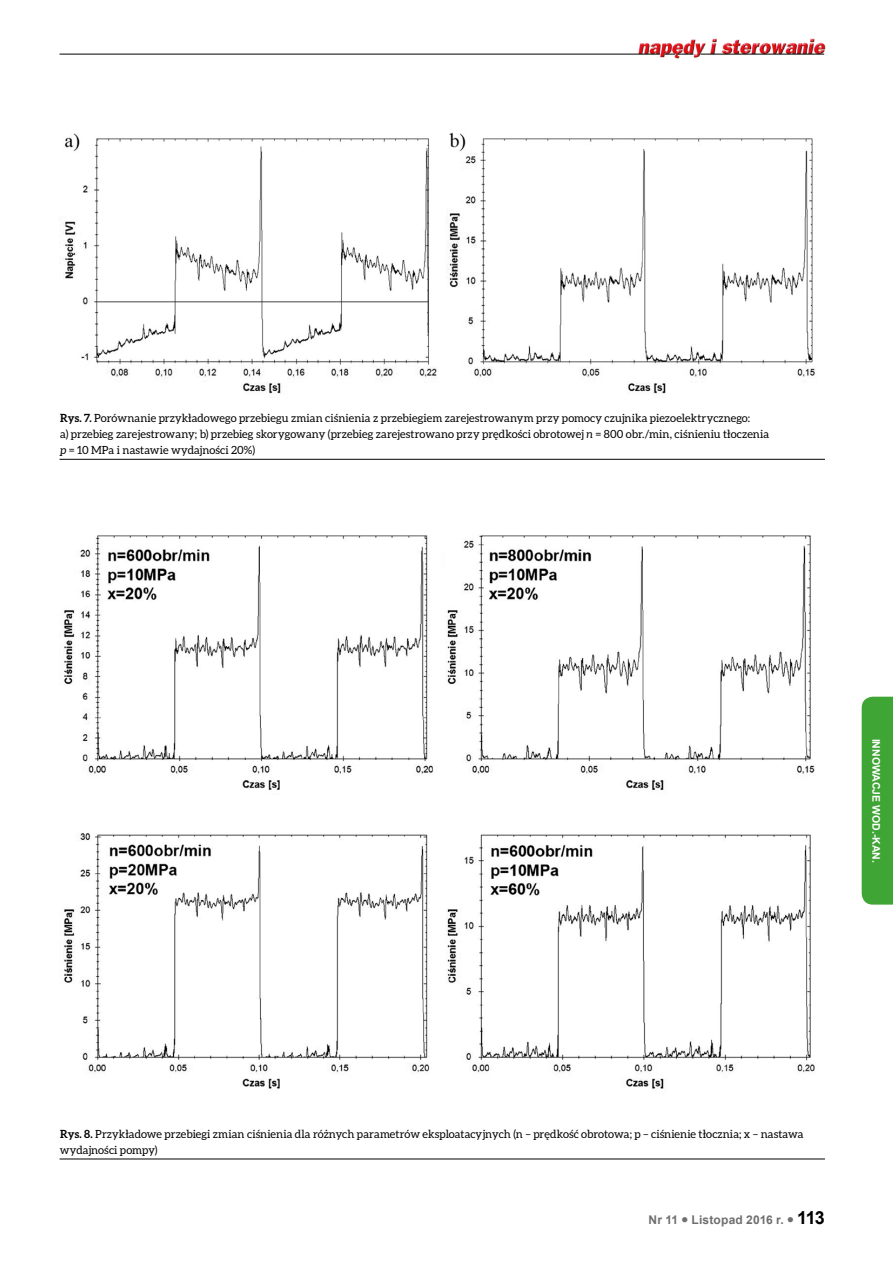
<style>
.page{position:relative;width:893px;height:1263px;background:#fff}
.page>*{position:absolute;margin:0;border:0;box-sizing:border-box;transform-origin:0 0}
.t1{font:700 12px "Arial";letter-spacing:.015em;color:#706f6f}
.t2{font:11.25px/15.9px "Aleo";letter-spacing:.005em;color:#000}
.t3{font:700 10.5px "Arial";color:#fff}
.s1{font-weight:700}
.s2{font-style:italic}
.s3{font-size:18px;color:#000}
</style>
<div class="page">
<img style="left:636px;top:38px;width:190px;height:21px">
<hr style="left:60px;top:54px;width:600px;height:1px;background:#000">
<svg style="left:665px;top:54px;width:28px;height:1px"></svg>
<hr style="left:700px;top:54px;width:124px;height:1px;background:#000">
<div style="left:862px;top:697px;width:31px;height:208px;background:#3fa535"></div>
<hr style="left:60px;top:1159px;width:765px;height:1px;background:#000">
<hr style="left:60px;top:459px;width:765px;height:1px;background:#000">
<img style="left:64px;top:132px;width:751px;height:262px">
<img style="left:64px;top:833px;width:751px;height:256px">
<img style="left:64px;top:535px;width:751px;height:255px">
<p class="t2" style="left:60px;top:410px;width:711px"><span class="s1">Rys. 7.</span> Porównanie przykładowego przebiegu zmian ciśnienia z przebiegiem zarejestrowanym przy pomocy czujnika piezoelektrycznego:<br>a) przebieg zarejestrowany; b) przebieg skorygowany (przebieg zarejestrowano przy prędkości obrotowej <span class="s2">n</span> = 800 obr./min, ciśnieniu tłoczenia <span class="s2">p</span> = 10 MPa i nastawie wydajności 20%)</p>
<p class="t3" style="left:883px;top:738px;width:126px;rotate:90deg">Innowacje wod.-kan.</p>
<p class="t2" style="left:60px;top:1126px;width:745px"><span class="s1">Rys. 8.</span> Przykładowe przebiegi zmian ciśnienia dla różnych parametrów eksploatacyjnych (n – prędkość obrotowa; p – ciśnienie tłocznia; x – nastawa wydajności pompy)</p>
<p class="t1" style="left:649px;top:1212px;width:178px">Nr 11 ● Listopad 2016 r. ● <span class="s3">113</span></p>
</div>
